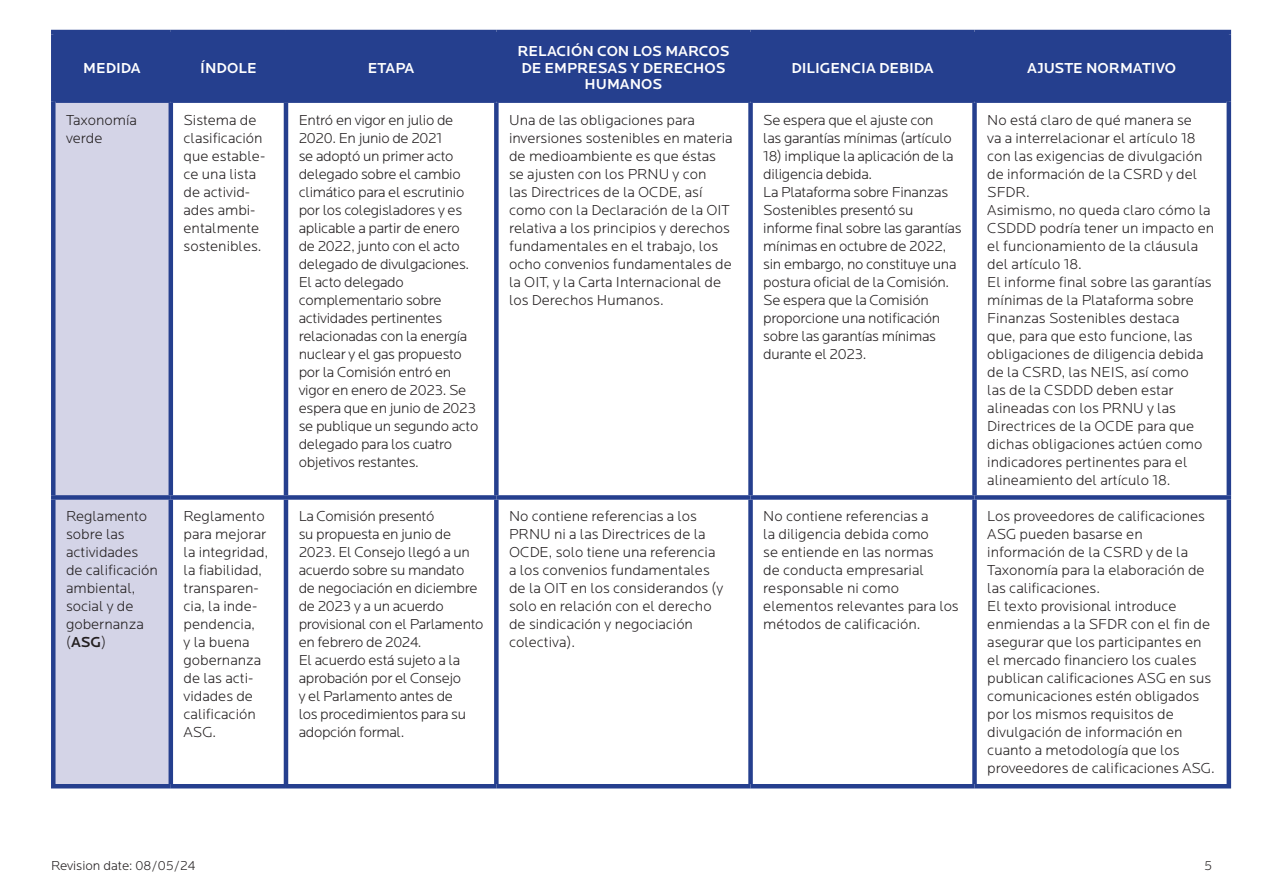
<style>
.page{position:relative;width:1263px;height:893px;background:#fff}
.page>*{position:absolute;margin:0;border:0;box-sizing:border-box;transform-origin:0 0}
.t1{font:300 15px/18px "Locator";color:#231f20}
.t2{font:300 15px/18px "Locator";letter-spacing:-.02em;color:#231f20}
.t3{font:500 15px/16.5px "Locator";color:#fff;text-align:center}
.t4{font:300 13.5px "Locator";color:#231f20}
.s1{font-weight:500}
</style>
<div class="page">
<div style="left:56px;top:34px;width:1170px;height:67px;background:#253f8e"></div>
<div style="left:56px;top:103px;width:113px;height:681px;background:#d4d4e7"></div>
<div style="left:51px;top:34px;width:5px;height:68px;background:#253f8e"></div>
<hr style="left:51px;top:30px;width:120px;height:4px;background:#253f8e">
<hr style="left:56px;top:101px;width:115px;height:2px;background:#253f8e">
<hr style="left:169px;top:34px;width:4px;height:67px;background:#253f8e">
<hr style="left:171px;top:30px;width:115px;height:4px;background:#253f8e">
<hr style="left:171px;top:101px;width:115px;height:2px;background:#253f8e">
<hr style="left:284px;top:34px;width:4px;height:67px;background:#253f8e">
<hr style="left:286px;top:30px;width:210px;height:4px;background:#253f8e">
<hr style="left:496px;top:30px;width:254px;height:4px;background:#253f8e">
<hr style="left:750px;top:30px;width:224px;height:4px;background:#253f8e">
<hr style="left:974px;top:30px;width:257px;height:4px;background:#253f8e">
<div style="left:494px;top:34px;width:5px;height:67px;background:#253f8e"></div>
<div style="left:748px;top:34px;width:5px;height:67px;background:#253f8e"></div>
<div style="left:972px;top:34px;width:5px;height:67px;background:#253f8e"></div>
<div style="left:1226px;top:34px;width:5px;height:68px;background:#253f8e"></div>
<hr style="left:286px;top:101px;width:210px;height:2px;background:#253f8e">
<hr style="left:496px;top:101px;width:254px;height:2px;background:#253f8e">
<hr style="left:750px;top:101px;width:224px;height:2px;background:#253f8e">
<hr style="left:974px;top:101px;width:252px;height:2px;background:#253f8e">
<div style="left:51px;top:102px;width:5px;height:393px;background:#253f8e"></div>
<div style="left:51px;top:500px;width:5px;height:284px;background:#253f8e"></div>
<div style="left:51px;top:495px;width:120px;height:5px;background:#253f8e"></div>
<hr style="left:51px;top:784px;width:120px;height:4px;background:#253f8e">
<hr style="left:169px;top:103px;width:4px;height:392px;background:#253f8e">
<hr style="left:169px;top:500px;width:4px;height:284px;background:#253f8e">
<div style="left:171px;top:495px;width:115px;height:5px;background:#253f8e"></div>
<hr style="left:171px;top:784px;width:115px;height:4px;background:#253f8e">
<hr style="left:284px;top:103px;width:4px;height:392px;background:#253f8e">
<hr style="left:284px;top:500px;width:4px;height:284px;background:#253f8e">
<div style="left:494px;top:103px;width:5px;height:392px;background:#253f8e"></div>
<div style="left:748px;top:103px;width:5px;height:392px;background:#253f8e"></div>
<div style="left:972px;top:103px;width:5px;height:392px;background:#253f8e"></div>
<div style="left:1226px;top:102px;width:5px;height:393px;background:#253f8e"></div>
<div style="left:494px;top:500px;width:5px;height:284px;background:#253f8e"></div>
<div style="left:748px;top:500px;width:5px;height:284px;background:#253f8e"></div>
<div style="left:972px;top:500px;width:5px;height:284px;background:#253f8e"></div>
<div style="left:1226px;top:500px;width:5px;height:284px;background:#253f8e"></div>
<div style="left:286px;top:495px;width:210px;height:5px;background:#253f8e"></div>
<div style="left:496px;top:495px;width:254px;height:5px;background:#253f8e"></div>
<div style="left:750px;top:495px;width:224px;height:5px;background:#253f8e"></div>
<div style="left:974px;top:495px;width:257px;height:5px;background:#253f8e"></div>
<hr style="left:286px;top:784px;width:210px;height:4px;background:#253f8e">
<hr style="left:496px;top:784px;width:254px;height:4px;background:#253f8e">
<hr style="left:750px;top:784px;width:224px;height:4px;background:#253f8e">
<hr style="left:974px;top:784px;width:257px;height:4px;background:#253f8e">
<p class="t3" style="left:83px;top:60px;width:59px">MEDIDA</p>
<p class="t3" style="left:200px;top:60px;width:58px">ÍNDOLE</p>
<p class="t3" style="left:368px;top:60px;width:48px">ETAPA</p>
<p class="t1" style="left:66px;top:111px;width:72px">Taxonomía verde</p>
<p class="t1" style="left:184px;top:111px;width:83px">Sistema de clasificación que estable&shy;ce una lista de activid&shy;ades ambi&shy;entalmente sostenibles.</p>
<p class="t2" style="left:299px;top:111px;width:172px">Entró en vigor en julio de<br>2020. En junio de 2021<br>se adoptó un primer acto delegado sobre el cambio climático para el escrutinio por los colegisladores y es aplicable a partir de enero de 2022, junto con el acto delegado de divulgaciones.</p>
<p class="t2" style="left:299px;top:273px;width:181px">El acto delegado complementario sobre actividades pertinentes relacionadas con la energía nuclear y el gas propuesto por la Comisión entró en vigor en enero de 2023. Se espera que en junio de 2023 se publique un segundo acto delegado para los cuatro objetivos restantes.</p>
<p class="t1" style="left:66px;top:508px;width:94px">Reglamento sobre las actividades de calificación ambiental, social y de gobernanza (<span class="s1">ASG</span>)</p>
<p class="t1" style="left:184px;top:508px;width:86px">Reglamento para mejorar la integridad, la fiabilidad, transparen&shy;cia, la inde&shy;pendencia,<br>y la buena gobernanza de las acti&shy;vidades de calificación<br>ASG.</p>
<p class="t2" style="left:299px;top:508px;width:186px">La Comisión presentó<br>su propuesta en junio de<br>2023. El Consejo llegó a un acuerdo sobre su mandato de negociación en diciembre de 2023 y a un acuerdo provisional con el Parlamento en febrero de 2024.</p>
<p class="t2" style="left:299px;top:652px;width:169px">El acuerdo está sujeto a la aprobación por el Consejo y el Parlamento antes de los procedimientos para su adopción formal.</p>
<p class="t3" style="left:517px;top:43px;width:214px">RELACIÓN CON LOS MARCOS<br>DE EMPRESAS Y DERECHOS<br>HUMANOS</p>
<p class="t3" style="left:791px;top:60px;width:144px">DILIGENCIA DEBIDA</p>
<p class="t3" style="left:1027px;top:60px;width:151px">AJUSTE NORMATIVO</p>
<p class="t1" style="left:509px;top:111px;width:225px">Una de las obligaciones para inversiones sostenibles en materia de medioambiente es que éstas se ajusten con los PRNU y con<br>las Directrices de la OCDE, así como con la Declaración de la OIT relativa a los principios y derechos fundamentales en el trabajo, los ocho convenios fundamentales de la OIT, y la Carta Internacional de los Derechos Humanos.</p>
<p class="t2" style="left:763px;top:111px;width:190px">Se espera que el ajuste con las garantías mínimas (artículo</p>
<p class="t2" style="left:763px;top:147px;width:192px">18) implique la aplicación de la diligencia debida.</p>
<p class="t2" style="left:763px;top:183px;width:200px">La Plataforma sobre Finanzas<br>Sostenibles presentó su informe final sobre las garantías mínimas en octubre de 2022, sin embargo, no constituye una postura oficial de la Comisión.</p>
<p class="t2" style="left:763px;top:291px;width:178px">Se espera que la Comisión proporcione una notificación sobre las garantías mínimas durante el 2023.</p>
<p class="t1" style="left:987px;top:111px;width:217px">No está claro de qué manera se va a interrelacionar el artículo 18 con las exigencias de divulgación de información de la CSRD y del<br>SFDR.</p>
<p class="t1" style="left:987px;top:201px;width:229px">Asimismo, no queda claro cómo la<br>CSDDD podría tener un impacto en el funcionamiento de la cláusula del artículo 18.</p>
<p class="t1" style="left:987px;top:273px;width:226px">El informe final sobre las garantías mínimas de la Plataforma sobre<br>Finanzas Sostenibles destaca<br>que, para que esto funcione, las obligaciones de diligencia debida de la CSRD, las NEIS, así como<br>las de la CSDDD deben estar alineadas con los PRNU y las<br>Directrices de la OCDE para que dichas obligaciones actúen como indicadores pertinentes para el alineamiento del artículo 18.</p>
<p class="t1" style="left:509px;top:508px;width:216px">No contiene referencias a los<br>PRNU ni a las Directrices de la<br>OCDE, solo tiene una referencia a los convenios fundamentales de la OIT en los considerandos (y solo en relación con el derecho de sindicación y negociación colectiva).</p>
<p class="t1" style="left:763px;top:508px;width:197px">No contiene referencias a<br>la diligencia debida como<br>se entiende en las normas<br>de conducta empresarial responsable ni como elementos relevantes para los métodos de calificación.</p>
<p class="t1" style="left:987px;top:508px;width:219px">Los proveedores de calificaciones<br>ASG pueden basarse en información de la CSRD y de la<br>Taxonomía para la elaboración de las calificaciones.</p>
<p class="t1" style="left:987px;top:598px;width:229px">El texto provisional introduce enmiendas a la SFDR con el fin de asegurar que los participantes en el mercado financiero los cuales publican calificaciones ASG en sus comunicaciones estén obligados por los mismos requisitos de divulgación de información en cuanto a metodología que los proveedores de calificaciones ASG.</p>
<p class="t4" style="left:51px;top:858px;width:146px">Revision date: 08/05/24</p>
<p class="t4" style="left:1204px;top:858px;width:10px">5</p>
</div>
